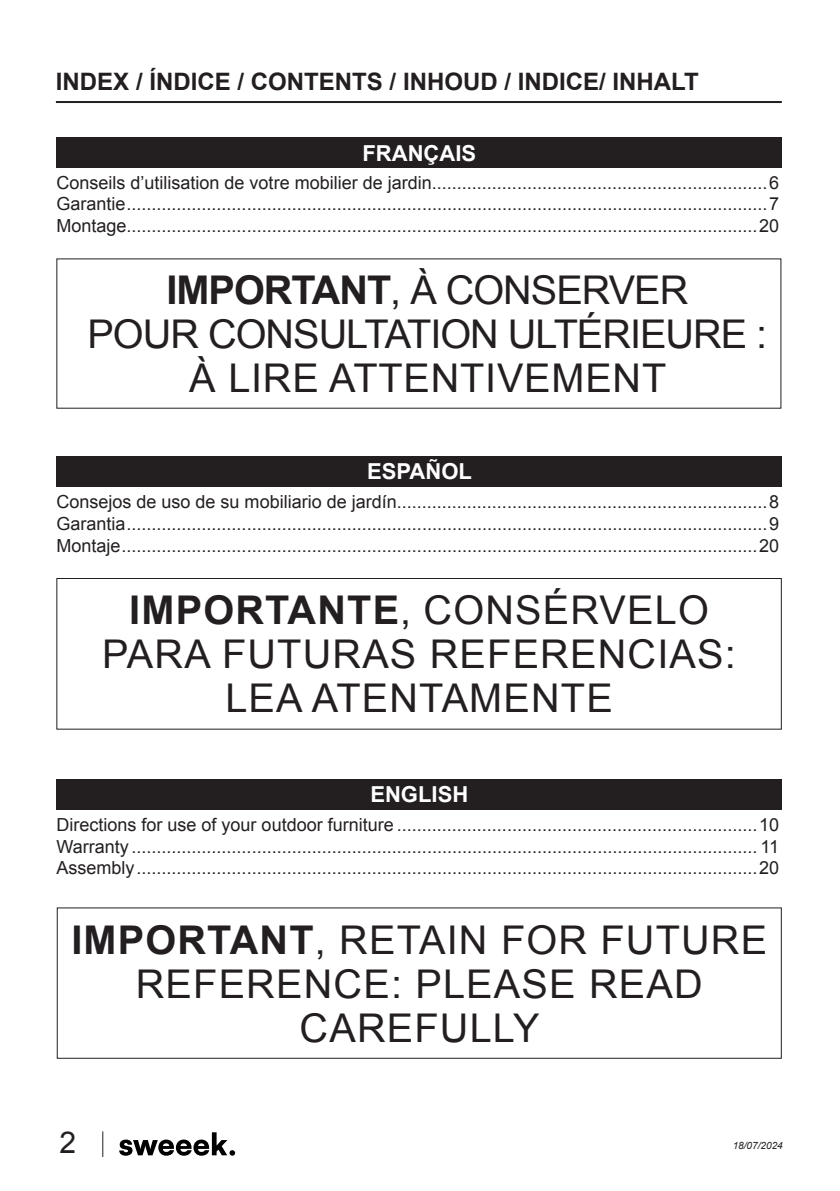
<style>
.page{position:relative;width:840px;height:1191px;background:#fff}
.page>*{position:absolute;margin:0;border:0;box-sizing:border-box;transform-origin:0 0}
.t1{font:39.6px/44px "Arial";letter-spacing:.03em;color:#231f20;text-align:center}
.t2{font:39.6px/44px "Arial";letter-spacing:-.025em;color:#231f20;text-align:center}
.t3{font:30px "Arial";color:#231f20}
.TITRE{font:700 24px "Arial";color:#231f20}
.t4{font:700 22px "Arial";color:#fff}
.TITRE-TDM-9PT{font:18px "Arial";color:#231f20}
.t5{font:italic 10px "Arial";color:#231f20}
.s1{font-weight:700}
</style>
<div class="page">
<svg style="left:102px;top:1131px;width:1px;height:26px"></svg>
<svg style="left:119px;top:1132px;width:116px;height:23px"></svg>
<div style="left:56px;top:137px;width:725px;height:31px;background:#231f20"></div>
<div style="left:56px;top:456px;width:725px;height:31px;background:#231f20"></div>
<div style="left:56px;top:578px;width:725px;height:151px;border:1px solid #231f20"></div>
<div style="left:56px;top:778px;width:725px;height:31px;background:#231f20"></div>
<hr style="left:56px;top:101px;width:725px;height:2px;background:#231f20">
<p class="TITRE" style="left:56px;top:65px;width:644px">INDEX / ÍNDICE / CONTENTS / INHOUD / INDICE/ INHALT</p>
<p class="t4" style="left:362px;top:139px;width:115px">FRANÇAIS</p>
<p class="TITRE-TDM-9PT" style="left:56px;top:171px;width:723px">Conseils d’utilisation de votre mobilier de jardin...................................................................6</p>
<p class="TITRE-TDM-9PT" style="left:56px;top:192px;width:723px">Garantie................................................................................................................................7</p>
<p class="TITRE-TDM-9PT" style="left:56px;top:214px;width:723px">Montage..............................................................................................................................20</p>
<p class="t2" style="left:87px;top:268px;width:681px"><span class="s1">IMPORTANT</span>, À CONSERVER<br>POUR CONSULTATION ULTÉRIEURE :<br>À LIRE ATTENTIVEMENT</p>
<p class="t4" style="left:367px;top:457px;width:106px">ESPAÑOL</p>
<p class="TITRE-TDM-9PT" style="left:56px;top:490px;width:723px">Consejos de uso de su mobiliario de jardín..........................................................................8</p>
<p class="TITRE-TDM-9PT" style="left:56px;top:512px;width:723px">Garantia................................................................................................................................9</p>
<p class="TITRE-TDM-9PT" style="left:56px;top:533px;width:723px">Montaje...............................................................................................................................20</p>
<p class="t1" style="left:102px;top:589px;width:634px"><span class="s1">IMPORTANTE</span>, CONSÉRVELO<br>PARA FUTURAS REFERENCIAS:</p>
<p class="t1" style="left:225px;top:677px;width:389px">LEA ATENTAMENTE</p>
<p class="t4" style="left:370px;top:780px;width:99px">ENGLISH</p>
<p class="TITRE-TDM-9PT" style="left:56px;top:813px;width:723px">Directions for use of your outdoor furniture ........................................................................10</p>
<p class="TITRE-TDM-9PT" style="left:56px;top:834px;width:723px">Warranty ............................................................................................................................. 11</p>
<p class="TITRE-TDM-9PT" style="left:56px;top:856px;width:723px">Assembly............................................................................................................................20</p>
<p class="t1" style="left:71px;top:918px;width:696px"><span class="s1">IMPORTANT</span>, RETAIN FOR FUTURE<br>REFERENCE: PLEASE READ</p>
<p class="t1" style="left:299px;top:1006px;width:241px">CAREFULLY</p>
<h2 class="t3" style="left:60px;top:1123px;width:18px">2</h2>
<p class="t5" style="left:732px;top:1138px;width:52px">18/07/2024</p>
</div>
